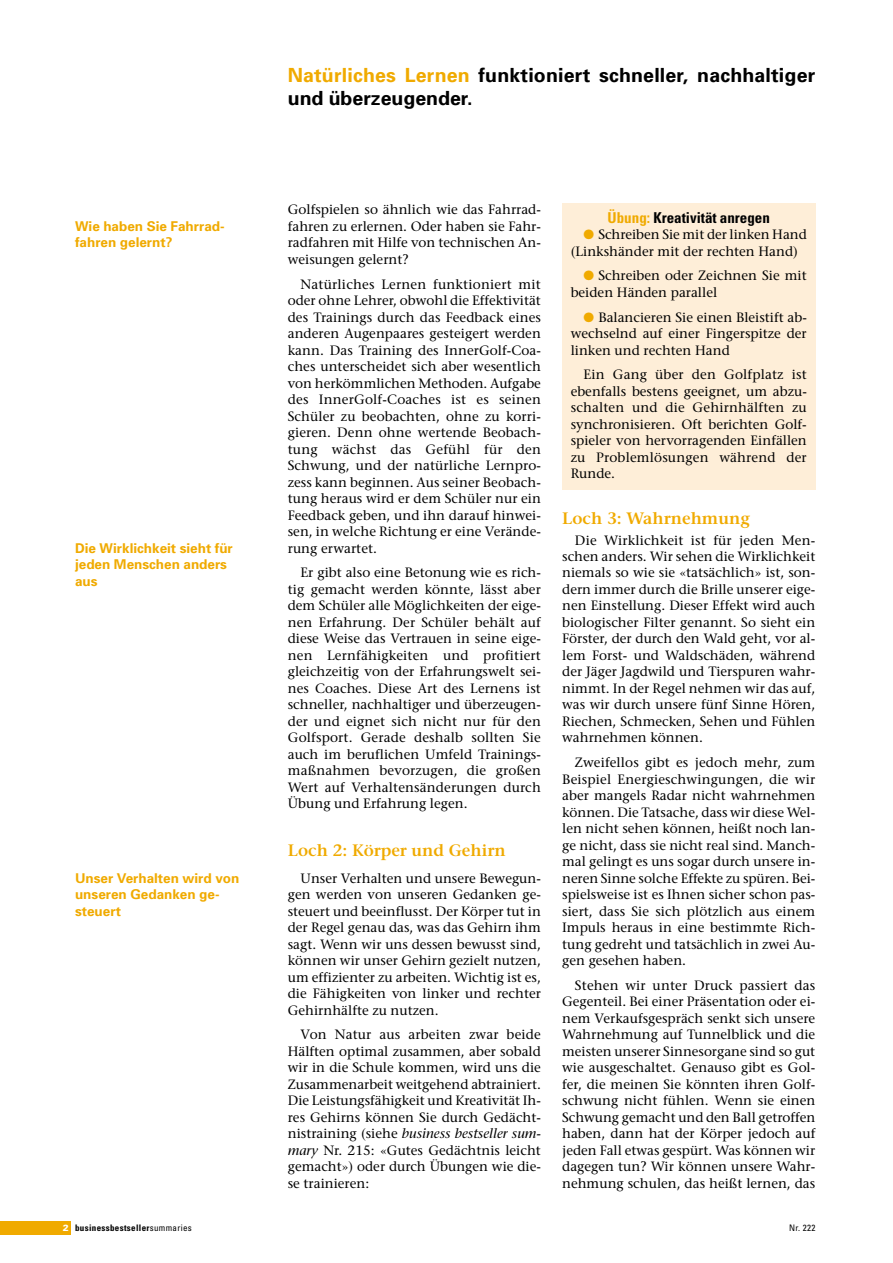
<style>
.page{position:relative;width:893px;height:1263px;background:#fff}
.page>*{position:absolute;margin:0;border:0;box-sizing:border-box;transform-origin:0 0}
.t1{font:700 19.5px/22.5px "Univers";letter-spacing:.01em;color:#000}
.t2{font:600 16.5px "Stone Serif";color:#f0aa00}
.t3{font:700 condensed 15px "Univers";color:#000}
.t4{font:13.5px/16.5px "Stone Serif";color:#000;text-align:justify}
.t5{font:700 13.5px/16.5px "Univers";color:#f0aa00}
.t6{font:700 condensed 9px "Univers";letter-spacing:.035em;color:#000}
.t7{font:condensed 9px "Univers";color:#000}
.s1{color:#f0aa00}
.s2{font-style:italic}
.s3{font-weight:900;font-stretch:normal;color:#fff}
.s4{font-weight:400}
</style>
<div class="page">
<div style="left:562px;top:203px;width:253px;height:287px;background:#feeed8"></div>
<div style="left:0;top:1221px;width:71px;height:14px;background:#f0aa00"></div>
<p class="t5" style="left:75px;top:219px;width:151px">Wie haben Sie Fahrrad&shy;fahren gelernt?</p>
<p class="t5" style="left:75px;top:541px;width:159px">Die Wirklichkeit sieht für jeden Menschen anders aus</p>
<p class="t5" style="left:75px;top:871px;width:166px">Unser Verhalten wird von unseren Gedanken ge&shy;steuert</p>
<h1 class="t1" style="left:288px;top:66px;width:529px"><span class="s1">Natürliches Lernen</span> funktioniert schneller, nachhaltiger und überzeugender.</h1>
<p class="t4" style="left:288px;top:203px;width:255px">Golfspielen so ähnlich wie das Fahrrad&shy;fahren zu erlernen. Oder haben sie Fahr&shy;radfahren mit Hilfe von technischen An&shy;weisungen gelernt?</p>
<p class="t4" style="left:288px;top:277px;width:255px;text-indent:13px">Natürliches Lernen funktioniert mit oder ohne Lehrer, obwohl die Effektivität des Trainings durch das Feedback eines anderen Augenpaares gesteigert werden kann. Das Training des InnerGolf-Coa&shy;ches unterscheidet sich aber wesentlich von herkömmlichen Methoden. Aufgabe des InnerGolf-Coaches ist es seinen Schüler zu beobachten, ohne zu korri&shy;gieren. Denn ohne wertende Beobach&shy;tung wächst das Gefühl für den Schwung, und der natürliche Lernpro&shy;zess kann beginnen. Aus seiner Beobach&shy;tung heraus wird er dem Schüler nur ein Feedback geben, und ihn darauf hinwei&shy;sen, in welche Richtung er eine Verände&shy;rung erwartet.</p>
<p class="t4" style="left:288px;top:566px;width:255px;text-indent:13px">Er gibt also eine Betonung wie es rich&shy;tig gemacht werden könnte, lässt aber dem Schüler alle Möglichkeiten der eige&shy;nen Erfahrung. Der Schüler behält auf diese Weise das Vertrauen in seine eige&shy;nen Lernfähigkeiten und profitiert gleichzeitig von der Erfahrungswelt sei&shy;nes Coaches. Diese Art des Lernens ist schneller, nachhaltiger und überzeugen&shy;der und eignet sich nicht nur für den Golfsport. Gerade deshalb sollten Sie auch im beruflichen Umfeld Trainings&shy;maßnahmen bevorzugen, die großen Wert auf Verhaltensänderungen durch Übung und Erfahrung legen.</p>
<p class="t2" style="left:288px;top:843px;width:220px">Loch 2: Körper und Gehirn</p>
<p class="t4" style="left:288px;top:871px;width:255px;text-indent:13px">Unser Verhalten und unsere Bewegun&shy;gen werden von unseren Gedanken ge&shy;steuert und beeinflusst. Der Körper tut in der Regel genau das, was das Gehirn ihm sagt. Wenn wir uns dessen bewusst sind, können wir unser Gehirn gezielt nutzen, um effizienter zu arbeiten. Wichtig ist es, die Fähigkeiten von linker und rechter Gehirnhälfte zu nutzen.</p>
<p class="t4" style="left:288px;top:1028px;width:255px;text-indent:13px">Von Natur aus arbeiten zwar beide Hälften optimal zusammen, aber sobald wir in die Schule kommen, wird uns die Zusammenarbeit weitgehend abtrainiert.<br>Die Leistungsfähigkeit und Kreativität Ih&shy;res Gehirns können Sie durch Gedächt&shy;nistraining (siehe <span class="s2">business bestseller sum&shy;mary</span> Nr. 215: «Gutes Gedächtnis leicht gemacht») oder durch Übungen wie die&shy;se trainieren:</p>
<p class="t3" style="left:607px;top:212px;width:164px"><span class="s1">Übung:</span> Kreativität anregen</p>
<p class="t4" style="left:570px;top:228px;width:237px;text-indent:13px"><span class="s1">●</span> Schreiben Sie mit der linken Hand (Linkshänder mit der rechten Hand)</p>
<p class="t4" style="left:570px;top:269px;width:237px;text-indent:13px"><span class="s1">●</span> Schreiben oder Zeichnen Sie mit beiden Händen parallel</p>
<p class="t4" style="left:570px;top:310px;width:238px;text-indent:13px"><span class="s1">●</span> Balancieren Sie einen Bleistift ab&shy;wechselnd auf einer Fingerspitze der linken und rechten Hand</p>
<p class="t4" style="left:570px;top:368px;width:238px;text-indent:13px">Ein Gang über den Golfplatz ist ebenfalls bestens geeignet, um abzu&shy;schalten und die Gehirnhälften zu synchronisieren. Oft berichten Golf&shy;spieler von hervorragenden Einfällen zu Problemlösungen während der Runde.</p>
<p class="t2" style="left:562px;top:511px;width:189px">Loch 3: Wahrnehmung</p>
<p class="t4" style="left:562px;top:533px;width:255px;text-indent:13px">Die Wirklichkeit ist für jeden Men&shy;schen anders. Wir sehen die Wirklichkeit niemals so wie sie «tatsächlich» ist, son&shy;dern immer durch die Brille unserer eige&shy;nen Einstellung. Dieser Effekt wird auch biologischer Filter genannt. So sieht ein Förster, der durch den Wald geht, vor al&shy;lem Forst- und Waldschäden, während der Jäger Jagdwild und Tierspuren wahr&shy;nimmt. In der Regel nehmen wir das auf, was wir durch unsere fünf Sinne Hören, Riechen, Schmecken, Sehen und Fühlen wahrnehmen können.</p>
<p class="t4" style="left:562px;top:756px;width:255px;text-indent:13px">Zweifellos gibt es jedoch mehr, zum Beispiel Energieschwingungen, die wir aber mangels Radar nicht wahrnehmen können. Die Tatsache, dass wir diese Wel&shy;len nicht sehen können, heißt noch lan&shy;ge nicht, dass sie nicht real sind. Manch&shy;mal gelingt es uns sogar durch unsere in&shy;neren Sinne solche Effekte zu spüren. Bei&shy;spielsweise ist es Ihnen sicher schon pas&shy;siert, dass Sie sich plötzlich aus einem Impuls heraus in eine bestimmte Rich&shy;tung gedreht und tatsächlich in zwei Au&shy;gen gesehen haben.</p>
<p class="t4" style="left:562px;top:978px;width:255px;text-indent:13px">Stehen wir unter Druck passiert das Gegenteil. Bei einer Präsentation oder ei&shy;nem Verkaufsgespräch senkt sich unsere Wahrnehmung auf Tunnelblick und die meisten unserer Sinnesorgane sind so gut wie ausgeschaltet. Genauso gibt es Gol&shy;fer, die meinen Sie könnten ihren Golf&shy;schwung nicht fühlen. Wenn sie einen Schwung gemacht und den Ball getroffen haben, dann hat der Körper jedoch auf jeden Fall etwas gespürt. Was können wir dagegen tun? Wir können unsere Wahr&shy;nehmung schulen, das heißt lernen, das</p>
<p class="t6" style="left:63px;top:1225px;width:131px"><span class="s3">2</span> businessbestseller<span class="s4">summaries</span></p>
<p class="t7" style="left:789px;top:1225px;width:28px">Nr. 222</p>
</div>
